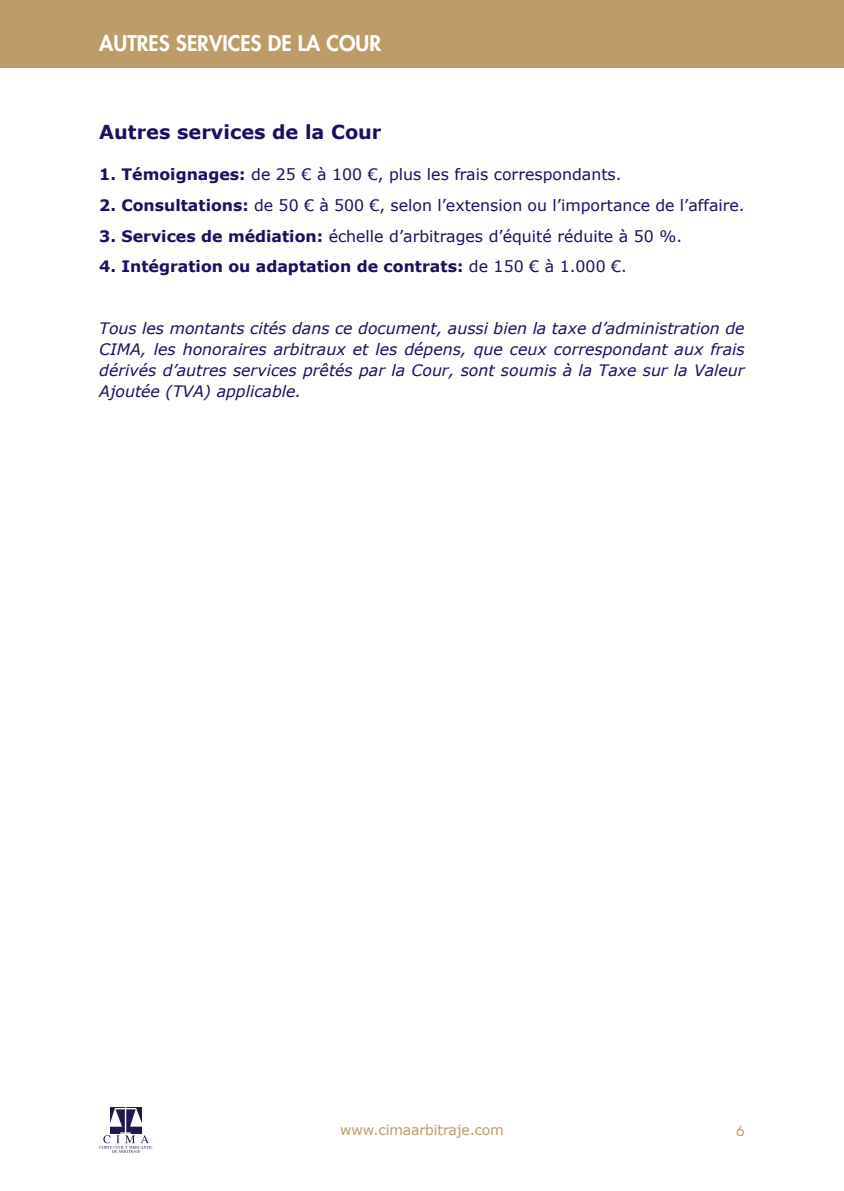
<style>
.page{position:relative;width:844px;height:1191px;background:#fff}
.page>*{position:absolute;margin:0;border:0;box-sizing:border-box;transform-origin:0 0}
.TXT_CABECERA{font:800 21px "Futura Std";color:#fff}
.TITULO{font:700 19.25px "Verdana";color:#1a0e60}
.TXT{font:italic 15.75px/21px "Verdana";color:#1a0e60;text-align:justify}
.TXT-2{font:15.75px "Verdana";color:#1a0e60}
.TXT-3{font:700 15.75px "Verdana";color:#1a0e60}
.t1{font:14px "Verdana";letter-spacing:-.01em;color:#bc9b69}
.t2{font:14px "Futura Std";color:#bc9b69}
.s1{font-weight:700}
.s2{font-weight:400}
</style>
<div class="page">
<svg style="left:99px;top:1107px;width:54px;height:45px"></svg>
<div style="left:0;top:0;width:843px;height:68px;background:#bc9b69"></div>
<p class="TXT_CABECERA" style="left:99px;top:30px;width:283px">AUTRES SERVICES DE LA COUR</p>
<p class="TITULO" style="left:99px;top:119px;width:284px">Autres services de la Cour</p>
<p class="TXT-2" style="left:99px;top:164px;width:523px"><span class="s1">1. Témoignages:</span> de 25 € à 100 €, plus les frais correspondants.</p>
<p class="TXT-2" style="left:99px;top:195px;width:646px"><span class="s1">2. Consultations:</span> de 50 € à 500 €, selon l’extension ou l’importance de l’affaire.</p>
<p class="TXT-2" style="left:99px;top:226px;width:584px"><span class="s1">3. Services de médiation:</span> échelle d’arbitrages d’équité réduite à 50 %.</p>
<p class="TXT-3" style="left:99px;top:257px;width:529px">4. Intégration ou adaptation de contrats: <span class="s2">de 150 € à 1.000 €.</span></p>
<p class="TXT" style="left:99px;top:317px;width:646px">Tous les montants cités dans ce document, aussi bien la taxe d’administration de CIMA, les honoraires arbitraux et les dépens, que ceux correspondant aux frais dérivés d’autres services prêtés par la Cour, sont soumis à la Taxe sur la Valeur Ajoutée (TVA) applicable.</p>
<p class="t1" style="left:340px;top:1121px;width:165px">www.cimaarbitraje.com</p>
<p class="t2" style="left:735px;top:1121px;width:10px">6</p>
</div>
